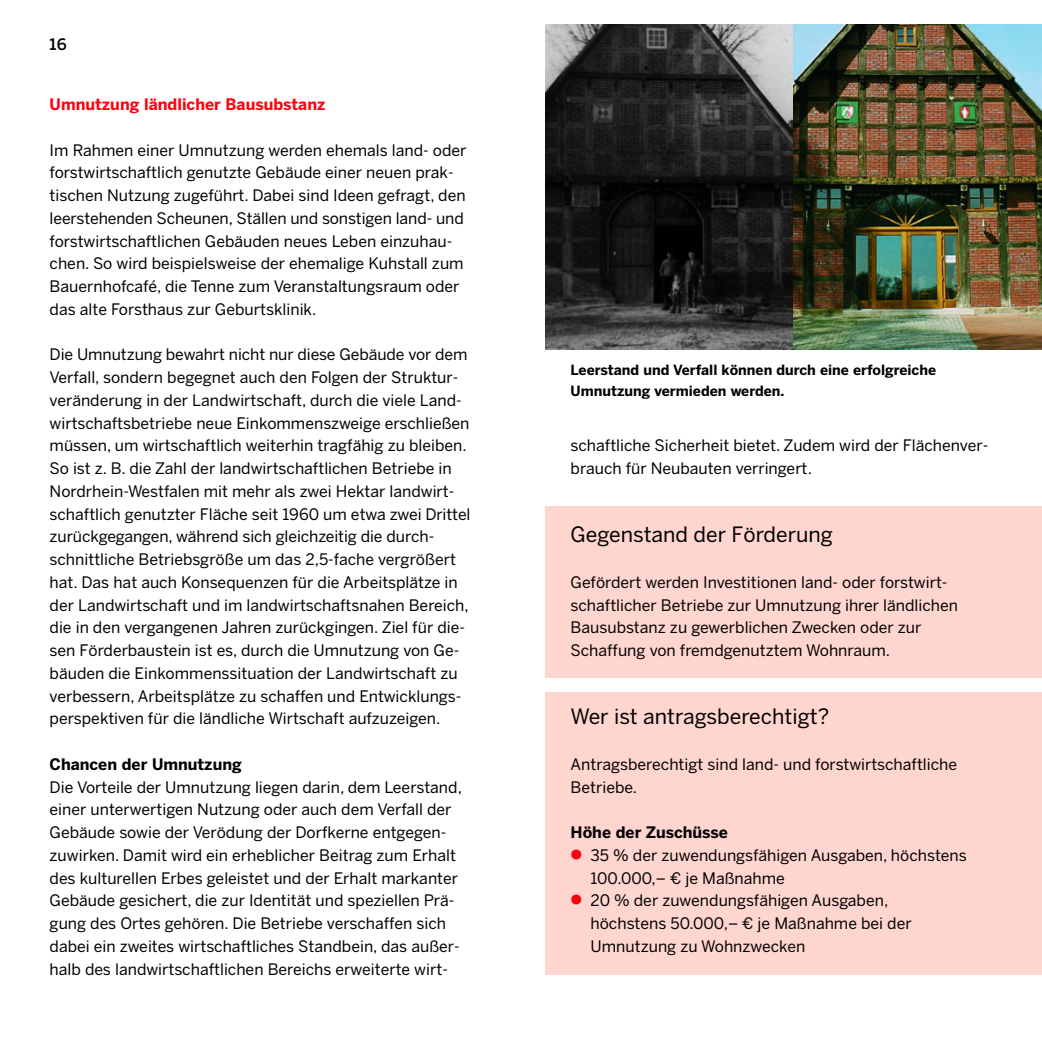
<style>
.page{position:relative;width:1042px;height:1042px;background:#fff}
.page>*{position:absolute;margin:0;border:0;box-sizing:border-box;transform-origin:0 0}
.t1{font:21px "Benton Sans";color:#000}
.t2{font:15.75px/22.8px "Benton Sans";color:#000}
.t3{font:700 15.75px "Benton Sans";color:#000}
.t4{font:700 15.75px "Benton Sans";color:#ff000f}
.t5{font:500 15.75px "Benton Sans";color:#000}
.t6{font:700 14px/21px "Benton Sans";color:#000}
.s1{font-weight:500;font-size:38.5px;color:#ff000f}
</style>
<div class="page">
<div style="left:546px;top:506px;width:496px;height:171px;background:#ffd6cf"></div>
<div style="left:546px;top:692px;width:496px;height:282px;background:#ffd6cf"></div>
<img style="left:546px;top:25px;width:496px;height:324px">
<p class="t5" style="left:50px;top:35px;width:19px">16</p>
<p class="t4" style="left:50px;top:95px;width:277px">Umnutzung ländlicher Bausubstanz</p>
<p class="t2" style="left:50px;top:139px;width:418px">Im Rahmen einer Umnutzung werden ehemals land- oder forstwirtschaftlich genutzte Gebäude einer neuen prak&shy;tischen Nutzung zugeführt. Dabei sind Ideen gefragt, den leerstehenden Scheunen, Ställen und sonstigen land- und forstwirtschaftlichen Gebäuden neues Leben einzuhau&shy;chen. So wird beispielsweise der ehemalige Kuhstall zum Bauernhofcafé, die Tenne zum Veranstaltungsraum oder das alte Forsthaus zur Geburtsklinik.</p>
<p class="t2" style="left:50px;top:343px;width:422px">Die Umnutzung bewahrt nicht nur diese Gebäude vor dem Verfall, sondern begegnet auch den Folgen der Struktur&shy;veränderung in der Landwirtschaft, durch die viele Land&shy;wirtschaftsbetriebe neue Einkommenszweige erschließen müssen, um wirtschaftlich weiterhin tragfähig zu bleiben.<br>So ist z. B. die Zahl der landwirtschaftlichen Betriebe in Nordrhein-Westfalen mit mehr als zwei Hektar landwirt&shy;schaftlich genutzter Fläche seit 1960 um etwa zwei Drittel zurückgegangen, während sich gleichzeitig die durch&shy;schnittliche Betriebsgröße um das 2,5-fache vergrößert hat. Das hat auch Konsequenzen für die Arbeitsplätze in der Landwirtschaft und im landwirtschaftsnahen Bereich, die in den vergangenen Jahren zurückgingen. Ziel für die&shy;sen Förderbaustein ist es, durch die Umnutzung von Ge&shy;bäuden die Einkommenssituation der Landwirtschaft zu verbessern, Arbeitsplätze zu schaffen und Entwicklungs&shy;perspektiven für die ländliche Wirtschaft aufzuzeigen.</p>
<p class="t3" style="left:50px;top:755px;width:194px">Chancen der Umnutzung</p>
<p class="t2" style="left:50px;top:776px;width:414px">Die Vorteile der Umnutzung liegen darin, dem Leerstand, einer unterwertigen Nutzung oder auch dem Verfall der Gebäude sowie der Verödung der Dorfkerne entgegen&shy;zuwirken. Damit wird ein erheblicher Beitrag zum Erhalt des kulturellen Erbes geleistet und der Erhalt markanter Gebäude gesichert, die zur Identität und speziellen Prä&shy;gung des Ortes gehören. Die Betriebe verschaffen sich dabei ein zweites wirtschaftliches Standbein, das außer&shy;halb des landwirtschaftlichen Bereichs erweiterte wirt-</p>
<p class="t6" style="left:570px;top:360px;width:367px">Leerstand und Verfall können durch eine erfolgreiche<br>Umnutzung vermieden werden.</p>
<p class="t2" style="left:570px;top:434px;width:419px">schaftliche Sicherheit bietet. Zudem wird der Flächenver&shy;brauch für Neubauten verringert.</p>
<h1 class="t1" style="left:570px;top:523px;width:264px">Gegenstand der Förderung</h1>
<p class="t2" style="left:570px;top:571px;width:389px">Gefördert werden Investitionen land- oder forstwirt&shy;schaftlicher Betriebe zur Umnutzung ihrer ländlichen Bausubstanz zu gewerblichen Zwecken oder zur Schaffung von fremdgenutztem Wohnraum.</p>
<h1 class="t1" style="left:570px;top:705px;width:260px">Wer ist antragsberechtigt?</h1>
<p class="t2" style="left:570px;top:753px;width:388px">Antragsberechtigt sind land- und forstwirtschaftliche<br>Betriebe.</p>
<p class="t3" style="left:570px;top:823px;width:159px">Höhe der Zuschüsse</p>
<p class="t2" style="left:590px;top:844px;width:378px;text-indent:-23px"><span class="s1">•</span> 35 % der zuwendungsfähigen Ausgaben, höchstens<br>100.000,– ¤ je Maßnahme</p>
<p class="t2" style="left:590px;top:889px;width:323px;text-indent:-23px"><span class="s1">•</span> 20 % der zuwendungsfähigen Ausgaben, höchstens 50.000,– ¤ je Maßnahme bei der<br>Umnutzung zu Wohnzwecken</p>
</div>
